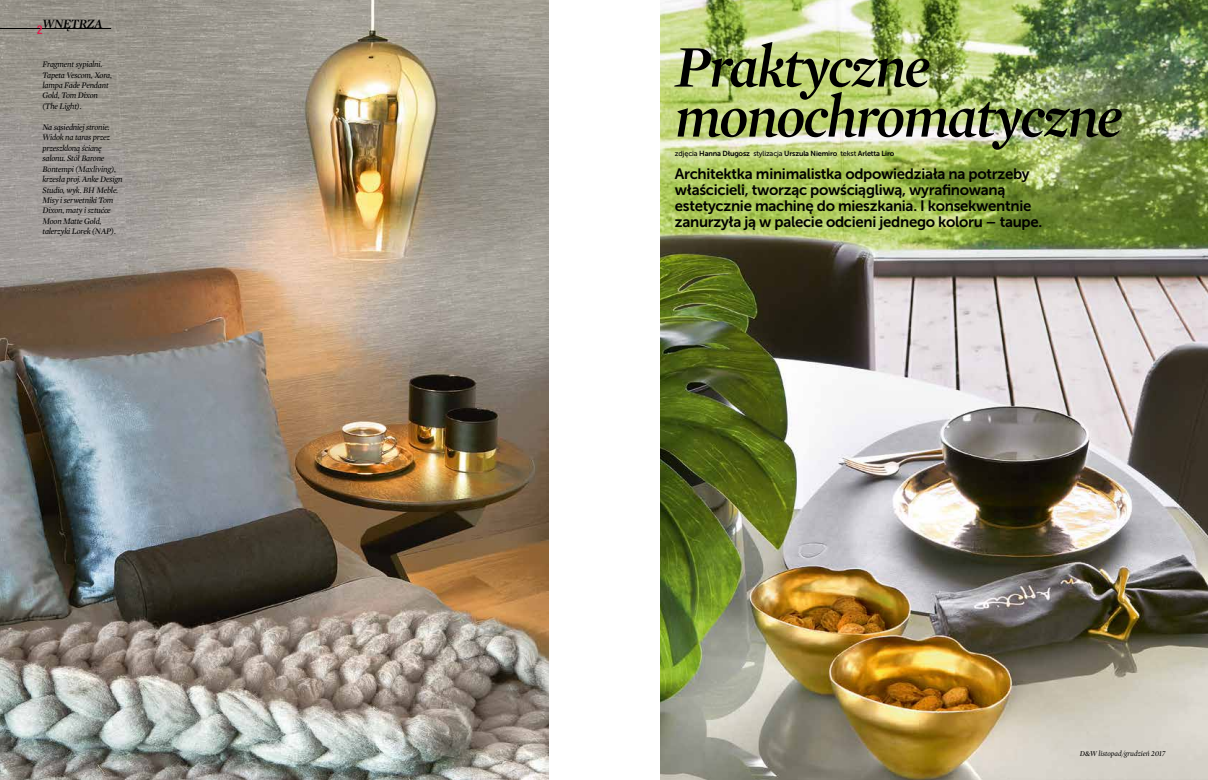
<style>
.page{position:relative;width:1208px;height:780px;background:#fff}
.page>*{position:absolute;margin:0;border:0;box-sizing:border-box;transform-origin:0 0}
.t1{font:italic 600 60px/50px "Mercury Display";letter-spacing:-.03em;color:#000}
.t2{font:15px/16px "Museo Sans 700";letter-spacing:-.02em;color:#000}
.t3{font:italic 600 13px "Mercury Display";letter-spacing:-.03em;color:#000}
.t4{font:600 13px "Acumin Pro Cond";color:#e6184a}
.t5{font:italic 8.7px/10.4px "Mercury Display";letter-spacing:-.02em;color:#000}
.t6{font:italic 7.6px "Mercury Display";color:#000}
.t7{font:7.3px "Museo Sans 700";letter-spacing:-.02em;color:#000}
.s1{font-family:"Museo Sans 500"}
.s2{font-style:normal}
</style>
<div class="page">
<img style="left:660px;top:0;width:548px;height:780px">
<img style="left:0;top:0;width:549px;height:780px">
<hr style="left:0;top:28px;width:111px;height:1px;background:#000">
<h3 class="t3" style="left:43px;top:15px;width:62px">WNĘTRZA</h3>
<h3 class="t4" style="left:37px;top:21px;width:7px">2</h3>
<p class="t5" style="left:43px;top:59px;width:71px">Fragment sypialni.<br>Tapeta Vescom, Xora, lampa Fade Pendant<br>Gold, Tom Dixon (The Light).</p>
<p class="t5" style="left:43px;top:121px;width:81px">Na sąsiedniej stronie:<br>Widok na taras przez przeszkloną ścianę salonu. Stół Barone<br>Bontempi (Maxliving), krzesła proj. Anke Design<br>Studio, wyk. BH Meble.<br>Misy i serwetniki Tom<br>Dixon, maty i sztućce<br>Moon Matte Gold, talerzyki Lorek (NAP).</p>
<h1 class="t1" style="left:675px;top:39px;width:449px">Praktyczne monochromatyczne</h1>
<p class="t7" style="left:675px;top:149px;width:221px"><span class="s1">zdjęcia</span> Hanna Długosz <span class="s1">stylizacja</span> Urszula Niemiro <span class="s1">tekst</span> Arletta Liro</p>
<h2 class="t2" style="left:675px;top:166px;width:369px">Architektka minimalistka odpowiedziała na potrzeby właścicieli, tworząc powściągliwą, wyrafinowaną estetycznie machinę do mieszkania. I konsekwentnie zanurzyła ją w palecie odcieni jednego koloru – taupe.</h2>
<p class="t6" style="left:1079px;top:748px;width:87px">D<span class="s2">&amp;</span>W listopad/grudzień 2017</p>
</div>
